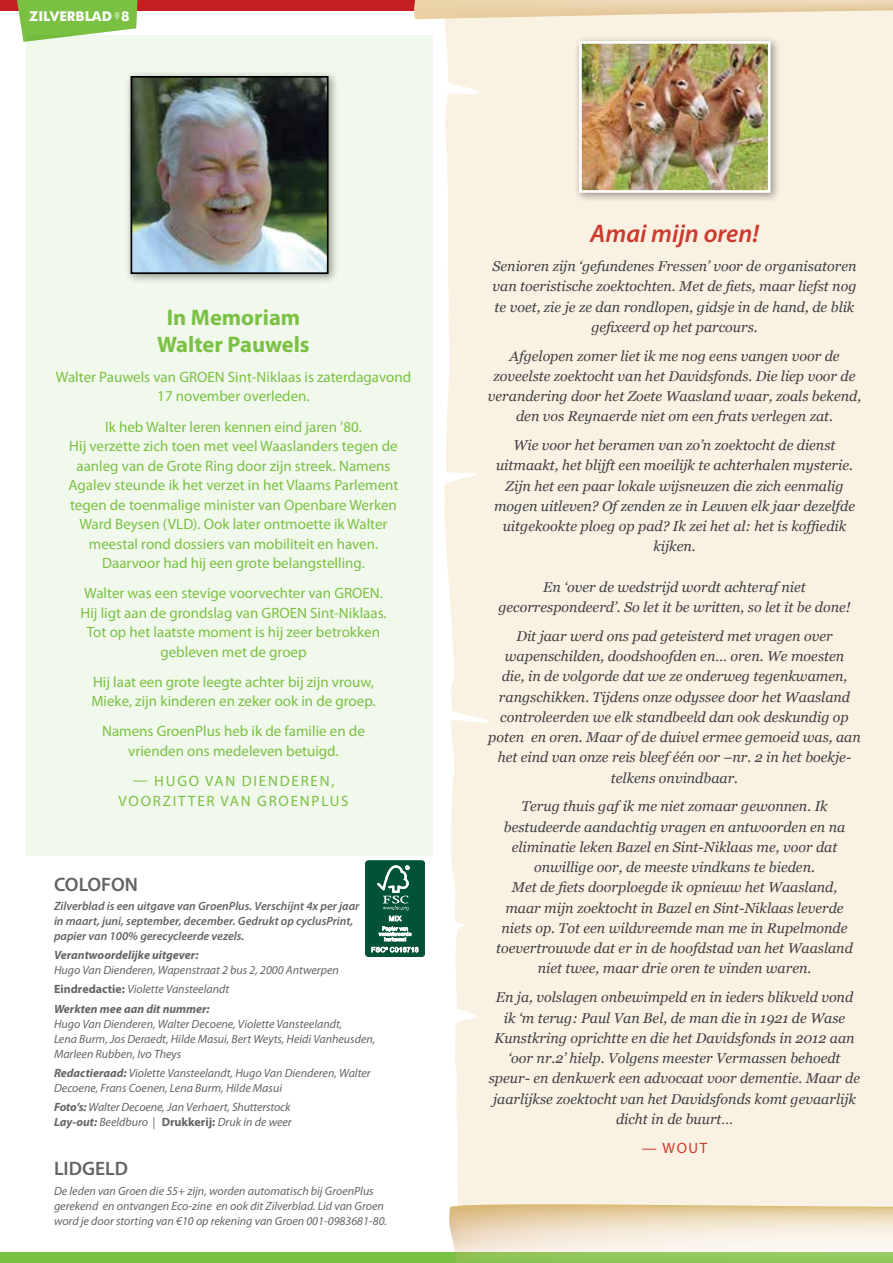
<style>
.page{position:relative;width:893px;height:1263px;background:#fff}
.page>*{position:absolute;margin:0;border:0;box-sizing:border-box;transform-origin:0 0}
.t1{font:italic 600 25.5px "Myriad Pro";color:#cb3b2e}
.t2{font:700 22.5px/27px "Myriad Pro";color:#7ac143;text-align:center}
.t3{font:600 19.5px "Myriad Pro";color:#636466}
.t4{font:15px/19.5px "Myriad Pro";color:#7ac143;text-align:center}
.t5{font:15px "Myriad Pro";letter-spacing:.12em;color:#7ac143}
.t6{font:15px "Myriad Pro";color:#cb3b2e}
.t7{font:italic 14.25px/20.2px "Georgia";color:#414042;text-align:center}
.t8{font:700 13.5px "Futura BT";color:#fff}
.t9{font:italic 12px/15px "Myriad Pro";color:#636466}
.t10{font:italic 600 12px/15px "Myriad Pro";color:#636466}
.t11{font:italic 700 12px "Myriad Pro";color:#636466}
.s1{font-weight:700;font-style:normal}
.s2{font-weight:700}
</style>
<div class="page">
<div style="left:0;top:0;width:893px;height:11px;background:#c61d23"></div>
<div style="left:0;top:1252px;width:893px;height:11px;background:#7ac143"></div>
<svg style="left:17px;top:0;width:121px;height:42px;background:#85c552"></svg>
<div style="left:444px;top:19px;width:449px;height:1185px;background:#f9f1e2"></div>
<svg style="left:414px;top:0;width:479px;height:19px;background:#ecd8b6"></svg>
<svg style="left:449px;top:1204px;width:444px;height:59px;background:#dedcb4"></svg>
<div style="left:27px;top:35px;width:406px;height:821px;background:#f1f8ec"></div>
<div style="left:366px;top:861px;width:59px;height:95px;background:#005336;border-radius:3px"></div>
<div style="left:365px;top:860px;width:60px;height:97px;border:1px solid #005336;border-radius:3px"></div>
<svg style="left:377px;top:865px;width:34px;height:76px"></svg>
<svg style="left:371px;top:947px;width:47px;height:5px"></svg>
<div style="left:573px;top:35px;width:208px;height:168px;background:#000;opacity:.4"></div>
<img style="left:583px;top:45px;width:184px;height:144px">
<div style="left:579px;top:41px;width:192px;height:152px;border:3px solid #fff"></div>
<div style="left:124px;top:70px;width:215px;height:214px;background:#000;opacity:.4"></div>
<img style="left:134px;top:79px;width:192px;height:192px">
<div style="left:131px;top:76px;width:198px;height:198px;border:2px solid #000"></div>
<p class="t8" style="left:29px;top:8px;width:102px">ZILVERBLAD 8</p>
<h2 class="t2" style="left:157px;top:303px;width:154px">In Memoriam<br>Walter Pauwels</h2>
<p class="t4" style="left:56px;top:367px;width:357px">Walter Pauwels van GROEN Sint-Niklaas is zaterdagavond<br>17 november overleden.</p>
<p class="t4" style="left:69px;top:416px;width:331px">I k heb Walter leren kennen eind jaren ’80.<br>Hij verzette zich toen met veel Waaslanders tegen de aanleg van de Grote Ring door zijn streek. Namens Agalev steunde ik het verzet in het Vlaams Parlement tegen de toenmalige minister van Openbare Werken Ward Beysen (VLD). Ook later ontmoette ik Walter meestal rond dossiers van mobiliteit en haven.<br>Daarvoor had hij een grote belangstelling.</p>
<p class="t4" style="left:80px;top:583px;width:308px">Walter was een stevige voorvechter van GROEN.<br>Hij ligt aan de grondslag van GROEN Sint-Niklaas.<br>Tot op het laatste moment is hij zeer betrokken gebleven met de groep</p>
<p class="t4" style="left:91px;top:672px;width:286px;text-align:left">Hij laat een grote leegte achter bij zijn vrouw,<br>Mieke, zijn kinderen en zeker ook in de groep.</p>
<p class="t4" style="left:102px;top:721px;width:264px">Namens GroenPlus heb ik de familie en de vrienden ons medeleven betuigd.</p>
<p class="t5" style="left:133px;top:772px;width:203px">— Hugo Van Dienderen,</p>
<p class="t4" style="left:118px;top:791px;width:12px">voo</p>
<p class="t5" style="left:153px;top:791px;width:196px">rzitter van GroenPlus</p>
<h3 class="t3" style="left:54px;top:873px;width:86px">COLOFON</h3>
<p class="t10" style="left:54px;top:898px;width:307px">Zilverblad is een uitgave van GroenPlus. Verschijnt 4x per jaar in maart, juni, september, december. Gedrukt op cyclusPrint, papier van 100% gerecycleerde vezels.</p>
<p class="t11" style="left:54px;top:947px;width:146px">Verantwoordelijke uitgever:</p>
<p class="t9" style="left:54px;top:961px;width:286px;line-height:19.2px">Hugo Van Dienderen, Wapenstraat 2 bus 2, 2000 Antwerpen<br><span class="s1">Eindredactie:</span> Violette Vansteelandt<br><span class="s2">Werkten mee aan dit nummer:</span></p>
<p class="t9" style="left:54px;top:1016px;width:323px">Hugo Van Dienderen, Walter Decoene, Violette Vansteelandt,<br>Lena Burm, Jos Deraedt, Hilde Masui, Bert Weyts, Heidi Vanheusden,<br>Marleen Rubben, Ivo Theys</p>
<p class="t9" style="left:54px;top:1066px;width:318px"><span class="s2">Redactieraad:</span> Violette Vansteelandt, Hugo Van Dienderen, Walter<br>Decoene, Frans Coenen, Lena Burm, Hilde Masui</p>
<p class="t9" style="left:54px;top:1100px;width:239px"><span class="s2">Foto’s:</span> Walter Decoene, Jan Verhaert, Shutterstock<br><span class="s2">Lay-out:</span> Beeldburo | <span class="s1">Drukkerij:</span> Druk in de weer</p>
<h3 class="t3" style="left:54px;top:1158px;width:76px">LIDGELD</h3>
<p class="t9" style="left:54px;top:1183px;width:335px">De leden van Groen die 55+ zijn, worden automatisch bij GroenPlus gerekend en ontvangen Eco-zine en ook dit Zilverblad. Lid van Groen word je door storting van €10 op rekening van Groen 001-0983681-80.</p>
<h1 class="t1" style="left:590px;top:220px;width:170px">Amai mijn oren!</h1>
<p class="t7" style="left:492px;top:256px;width:365px">Senioren zijn ‘gefundenes Fressen’ voor de organisatoren van toeristische zoektochten. Met de fiets, maar liefst nog te voet, zie je ze dan rondlopen, gidsje in de hand, de blik gefixeerd op het parcours.</p>
<p class="t7" style="left:488px;top:346px;width:375px">Afgelopen zomer liet ik me nog eens vangen voor de zoveelste zoektocht van het Davidsfonds. Die liep voor de verandering door het Zoete Waasland waar, zoals bekend, den vos Reynaerde niet om een frats verlegen zat.</p>
<p class="t7" style="left:494px;top:435px;width:363px">Wie voor het beramen van zo’n zoektocht de dienst uitmaakt, het blijft een moeilijk te achterhalen mysterie.<br>Zijn het een paar lokale wijsneuzen die zich eenmalig mogen uitleven? Of zenden ze in Leuven elk jaar dezelfde uitgekookte ploeg op pad? Ik zei het al: het is koffiedik kijken.</p>
<p class="t7" style="left:498px;top:577px;width:354px">En ‘over de wedstrijd wordt achteraf niet gecorrespondeerd’. So let it be written, so let it be done!</p>
<p class="t7" style="left:488px;top:626px;width:374px">Dit jaar werd ons pad geteisterd met vragen over wapenschilden, doodshoofden en… oren. We moesten<br>die, in de volgorde dat we ze onderweg tegenkwamen, rangschikken. Tijdens onze odyssee door het Waasland controleerden we elk standbeeld dan ook deskundig op poten en oren. Maar of de duivel ermee gemoeid was, aan het eind van onze reis bleef één oor –nr. 2 in het boekje&shy;telkens onvindbaar.</p>
<p class="t7" style="left:496px;top:796px;width:358px">Terug thuis gaf ik me niet zomaar gewonnen. Ik bestudeerde aandachtig vragen en antwoorden en na eliminatie leken Bazel en Sint-Niklaas me, voor dat onwillige oor, de meeste vindkans te bieden.<br>Met de fiets doorploegde ik opnieuw het Waasland, maar mijn zoektocht in Bazel en Sint-Niklaas leverde niets op. Tot een wildvreemde man me in Rupelmonde toevertrouwde dat er in de hoofdstad van het Waasland niet twee, maar drie oren te vinden waren.</p>
<p class="t7" style="left:489px;top:987px;width:373px">En ja, volslagen onbewimpeld en in ieders blikveld vond ik ‘m terug: Paul Van Bel, de man die in 1921 de Wase Kunstkring oprichtte en die het Davidsfonds in 2012 aan ‘oor nr.2’ hielp. Volgens meester Vermassen behoedt speur- en denkwerk een advocaat voor dementie. Maar de jaarlijkse zoektocht van het Davidsfonds komt gevaarlijk dicht in de buurt…</p>
<p class="t6" style="left:642px;top:1138px;width:57px">— WOUT</p>
</div>
